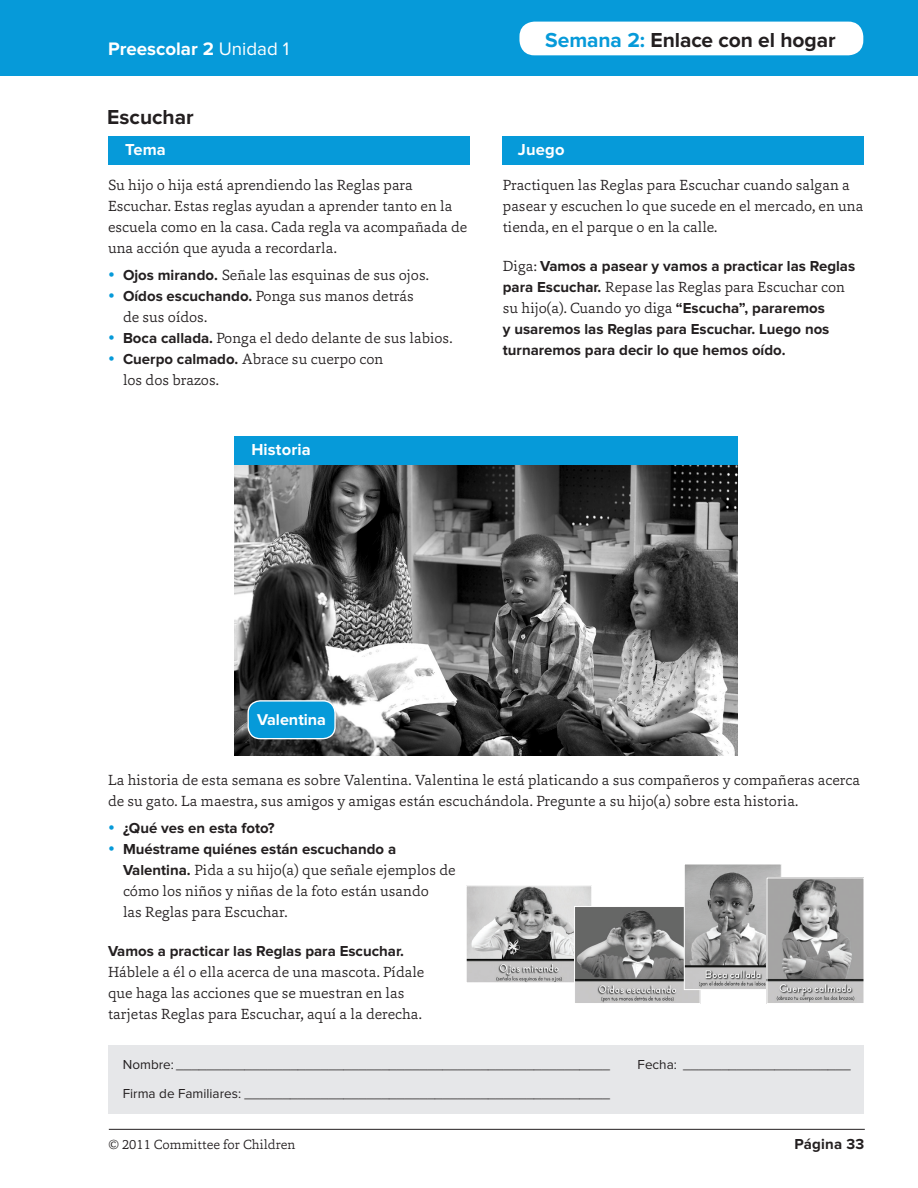
<style>
.page{position:relative;width:918px;height:1188px;background:#fff}
.page>*{position:absolute;margin:0;border:0;box-sizing:border-box;transform-origin:0 0}
.section_header_02{font:700 21px "Proxima Nova";letter-spacing:-.005em;color:#231f20}
.head_02{font:700 21px "Proxima Nova";color:#231f20}
.t1{font:700 18.75px "Proxima Nova";color:#fff}
.head_04_white{font:700 16.5px "Proxima Nova";letter-spacing:.01em;color:#fff}
.t2{font:700 16.2px "Proxima Nova";color:#fff}
.body_before_list{font:300 15px/21px "Capita";color:#231f20}
.body{font:300 15px/21px "Capita";color:#231f20}
.body-2{font:700 15px/21px "Proxima Nova";color:#231f20}
.form{font:13.5px "Proxima Nova";color:#231f20}
.t3{font:300 13.5px "Capita";color:#231f20}
.s1{font-weight:400}
.s2{color:#069ad9}
.s3{font-family:"Proxima Nova";font-weight:700}
.s4{font-family:"Capita";font-weight:300}
</style>
<div class="page">
<div style="left:0;top:0;width:918px;height:76px;background:#069ad9"></div>
<hr style="left:109px;top:1129px;width:756px;height:1px;background:#231f20">
<img style="left:234px;top:464px;width:504px;height:291px">
<div style="left:234px;top:436px;width:504px;height:28px;background:#069ad9"></div>
<div style="left:519px;top:22px;width:344px;height:33px;background:#fff;border-radius:15px"></div>
<div style="left:108px;top:137px;width:361px;height:28px;background:#069ad9"></div>
<div style="left:503px;top:137px;width:361px;height:28px;background:#069ad9"></div>
<img style="left:468px;top:887px;width:122px;height:94px">
<div style="left:466px;top:885px;width:126px;height:98px;border:1px solid #fff"></div>
<img style="left:576px;top:908px;width:123px;height:94px">
<div style="left:574px;top:906px;width:127px;height:98px;border:1px solid #fff"></div>
<img style="left:686px;top:866px;width:94px;height:122px">
<div style="left:684px;top:864px;width:98px;height:126px;border:1px solid #fff"></div>
<img style="left:769px;top:880px;width:93px;height:122px">
<div style="left:767px;top:878px;width:97px;height:126px;border:1px solid #fff"></div>
<div style="left:108px;top:1045px;width:756px;height:69px;background:#e6e7e9"></div>
<div style="left:248px;top:701px;width:87px;height:38px;background:#069ad9;border-radius:12px"></div>
<div style="left:248px;top:700px;width:88px;height:39px;border:1px solid #fff;border-radius:12px"></div>
<p class="t1" style="left:108px;top:38px;width:183px">Preescolar 2 <span class="s1">Unidad 1</span></p>
<p class="head_02" style="left:107px;top:104px;width:88px">Escuchar</p>
<p class="section_header_02" style="left:545px;top:28px;width:292px"><span class="s2">Semana 2:</span> Enlace con el hogar</p>
<p class="head_04_white" style="left:125px;top:140px;width:42px">Tema</p>
<p class="head_04_white" style="left:518px;top:140px;width:48px">Juego</p>
<p class="body_before_list" style="left:108px;top:174px;width:361px">Su hijo o hija está aprendiendo las Reglas para Escuchar. Estas reglas ayudan a aprender tanto en la escuela como en la casa. Cada regla va acompañada de una acción que ayuda a recordarla.</p>
<p class="body_before_list" style="left:123px;top:264px;width:307px"><span class="s3">Ojos mirando.</span> Señale las esquinas de sus ojos.</p>
<p class="body_before_list" style="left:123px;top:285px;width:292px"><span class="s3">Oídos escuchando.</span> Ponga sus manos detrás de sus oídos.</p>
<p class="body_before_list" style="left:123px;top:327px;width:331px"><span class="s3">Boca callada.</span> Ponga el dedo delante de sus labios.</p>
<p class="body_before_list" style="left:123px;top:348px;width:262px"><span class="s3">Cuerpo calmado.</span> Abrace su cuerpo con los dos brazos.</p>
<p class="body" style="left:503px;top:174px;width:362px">Practiquen las Reglas para Escuchar cuando salgan a pasear y escuchen lo que sucede en el mercado, en una tienda, en el parque o en la calle.</p>
<p class="body-2" style="left:503px;top:256px;width:354px"><span class="s4">Diga:</span> Vamos a pasear y vamos a practicar las Reglas para Escuchar. <span class="s4">Repase las Reglas para Escuchar con su hijo(a). Cuando yo diga</span> “Escucha”, pararemos<br>y usaremos las Reglas para Escuchar. Luego nos turnaremos para decir lo que hemos oído.</p>
<p class="head_04_white" style="left:251px;top:440px;width:61px">Historia</p>
<p class="t2" style="left:257px;top:710px;width:70px">Valentina</p>
<p class="body_before_list" style="left:108px;top:769px;width:754px">La historia de esta semana es sobre Valentina. Valentina le está platicando a sus compañeros y compañeras acerca de su gato. La maestra, sus amigos y amigas están escuchándola. Pregunte a su hijo(a) sobre esta historia.</p>
<p class="body-2" style="left:123px;top:818px;width:153px">¿Qué ves en esta foto?</p>
<p class="body_before_list" style="left:123px;top:838px;width:334px"><span class="s3">Muéstrame quiénes están escuchando a Valentina.</span> Pida a su hijo(a) que señale ejemplos de cómo los niños y niñas de la foto están usando<br>las Reglas para Escuchar.</p>
<p class="body" style="left:108px;top:940px;width:318px"><span class="s3">Vamos a practicar las Reglas para Escuchar.<br></span>Háblele a él o ella acerca de una mascota. Pídale que haga las acciones que se muestran en las tarjetas Reglas para Escuchar, aquí a la derecha.</p>
<p class="form" style="left:123px;top:1057px;width:489px">Nombre: _________________________________________________________</p>
<p class="form" style="left:123px;top:1085px;width:489px">Firma de Familiares: ________________________________________________</p>
<p class="form" style="left:638px;top:1057px;width:215px">Fecha: ______________________</p>
<p class="t3" style="left:108px;top:1135px;width:189px">© 2011 Committee for Children</p>
<p class="body-2" style="left:794px;top:1134px;width:71px">Página 33</p>
</div>
